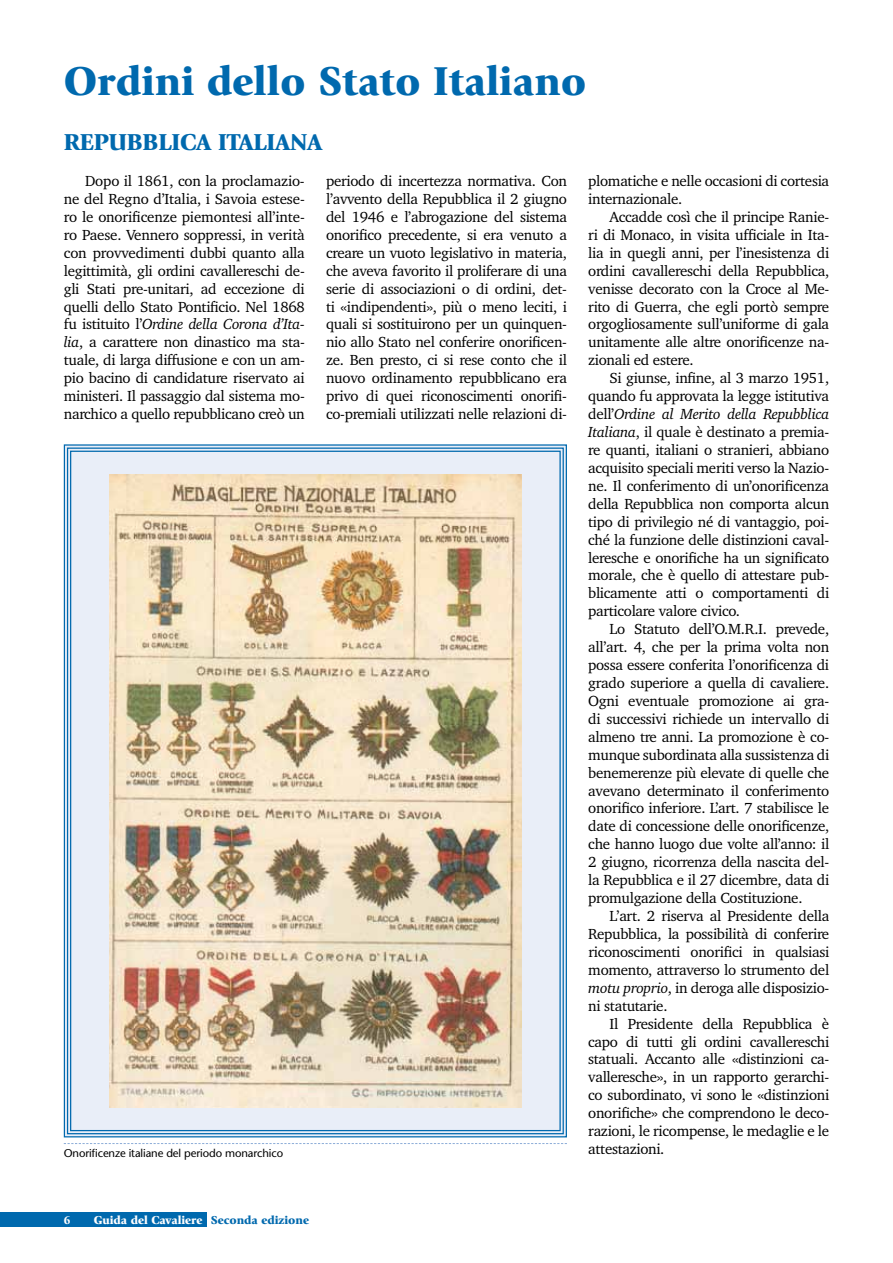
<style>
.page{position:relative;width:893px;height:1263px;background:#fff}
.page>*{position:absolute;margin:0;border:0;box-sizing:border-box;transform-origin:0 0}
.t1{font:900 42px "Giovanni";color:#0069ae}
.t2{font:900 24px "Giovanni";letter-spacing:-.01em;color:#0069ae}
.t3{font:15px/17.9px "Charter IT Cby BT";letter-spacing:-.02em;color:#000;text-align:justify}
.t4{font:900 12px "Giovanni";color:#fff}
.t5{font:11.25px "Stone Sans";letter-spacing:-.01em;color:#000}
.s1{font-style:italic}
.s2{color:#0069ae}
</style>
<div class="page">
<div style="left:0;top:1212px;width:207px;height:15px;background:#0069ae"></div>
<img style="left:63px;top:444px;width:504px;height:694px">
<svg style="left:64px;top:1143px;width:503px;height:1px"></svg>
<h1 class="t1" style="left:64px;top:56px;width:524px">Ordini dello Stato Italiano</h1>
<h2 class="t2" style="left:64px;top:128px;width:189px">REPUBBLICA ITALIA</h2>
<h2 class="t2" style="left:290px;top:128px;width:34px">NA</h2>
<p class="t3" style="left:64px;top:172px;width:243px;text-indent:21px">Dopo il 1861, con la proclamazio&shy;ne del Regno d’Italia, i Savoia estese&shy;ro le onorificenze piemontesi all’inte&shy;ro Paese. Vennero soppressi, in verità con provvedimenti dubbi quanto alla legittimità, gli ordini cavallereschi de&shy;gli Stati pre-unitari, ad eccezione di quelli dello Stato Pontificio. Nel 1868 fu istituito l’<span class="s1">Ordine della Corona d’Ita&shy;lia</span>, a carattere non dinastico ma sta&shy;tuale, di larga diffusione e con un am&shy;pio bacino di candidature riservato ai ministeri. Il passaggio dal sistema mo&shy;narchico a quello repubblicano creò un</p>
<p class="t3" style="left:326px;top:172px;width:243px">periodo di incertezza normativa. Con l’avvento della Repubblica il 2 giugno del 1946 e l’abrogazione del sistema onorifico precedente, si era venuto a creare un vuoto legislativo in materia, che aveva favorito il proliferare di una serie di associazioni o di ordini, det&shy;ti «indipendenti», più o meno leciti, i quali si sostituirono per un quinquen&shy;nio allo Stato nel conferire onorificen&shy;ze. Ben presto, ci si rese conto che il nuovo ordinamento repubblicano era privo di quei riconoscimenti onorifi&shy;co-premiali utilizzati nelle relazioni di-</p>
<p class="t3" style="left:588px;top:172px;width:242px">plomatiche e nelle occasioni di cortesia internazionale.</p>
<p class="t3" style="left:588px;top:207px;width:243px;text-indent:21px">Accadde così che il principe Ranie&shy;ri di Monaco, in visita ufficiale in Ita&shy;lia in quegli anni, per l’inesistenza di ordini cavallereschi della Repubblica, venisse decorato con la Croce al Me&shy;rito di Guerra, che egli portò sempre orgogliosamente sull’uniforme di gala unitamente alle altre onorificenze na&shy;zionali ed estere.</p>
<p class="t3" style="left:588px;top:369px;width:243px;text-indent:21px">Si giunse, infine, al 3 marzo 1951, quando fu approvata la legge istitutiva dell’<span class="s1">Ordine al Merito della Repubblica Italiana</span>, il quale è destinato a premia&shy;re quanti, italiani o stranieri, abbiano acquisito speciali meriti verso la Nazio&shy;ne. Il conferimento di un’onorificenza della Repubblica non comporta alcun tipo di privilegio né di vantaggio, poi&shy;ché la funzione delle distinzioni caval&shy;leresche e onorifiche ha un significato morale, che è quello di attestare pub&shy;blicamente atti o comportamenti di particolare valore civico.</p>
<p class="t3" style="left:588px;top:620px;width:243px;text-indent:21px">Lo Statuto dell’O.M.R.I. prevede, all’art. 4, che per la prima volta non possa essere conferita l’onorificenza di grado superiore a quella di cavaliere.<br>Ogni eventuale promozione ai gra&shy;di successivi richiede un intervallo di almeno tre anni. La promozione è co&shy;munque subordinata alla sussistenza di benemerenze più elevate di quelle che avevano determinato il conferimento onorifico inferiore. L’art. 7 stabilisce le date di concessione delle onorificenze, che hanno luogo due volte all’anno: il 2 giugno, ricorrenza della nascita del&shy;la Repubblica e il 27 dicembre, data di promulgazione della Costituzione.</p>
<p class="t3" style="left:588px;top:907px;width:242px;text-indent:21px">L’art. 2 riserva al Presidente della Repubblica, la possibilità di conferire riconoscimenti onorifici in qualsiasi momento, attraverso lo strumento del <span class="s1">motu proprio</span>, in deroga alle disposizio&shy;ni statutarie.</p>
<p class="t3" style="left:588px;top:1014px;width:242px;text-indent:21px">Il Presidente della Repubblica è capo di tutti gli ordini cavallereschi statuali. Accanto alle «distinzioni ca&shy;valleresche», in un rapporto gerarchi&shy;co subordinato, vi sono le «distinzioni onorifiche» che comprendono le deco&shy;razioni, le ricompense, le medaglie e le attestazioni.</p>
<p class="t5" style="left:64px;top:1146px;width:221px">Onorificenze italiane del periodo monarchico</p>
<p class="t4" style="left:64px;top:1213px;width:8px">6</p>
<p class="t4" style="left:94px;top:1213px;width:217px">Guida del Cavaliere <span class="s2">Seconda edizione</span></p>
</div>
